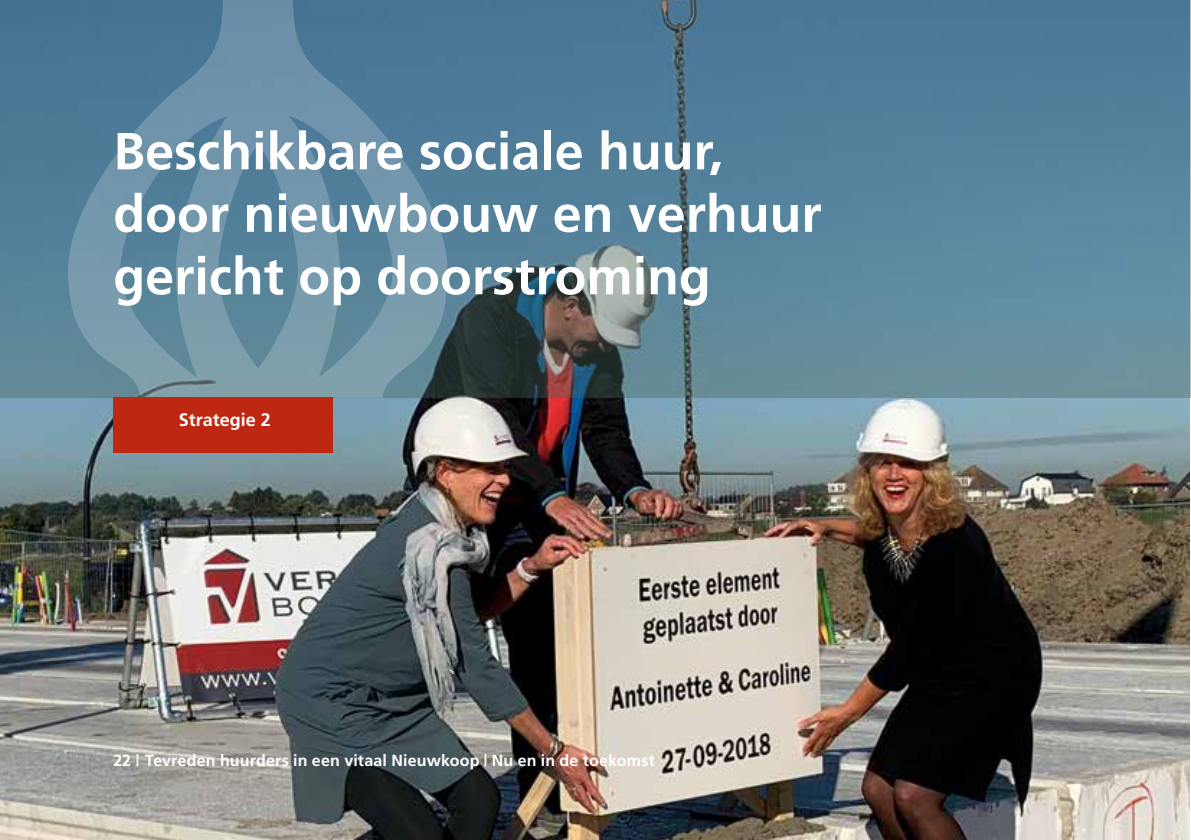
<style>
.page{position:relative;width:1191px;height:840px;background:#fff}
.page>*{position:absolute;margin:0;border:0;box-sizing:border-box;transform-origin:0 0}
.t1{font:700 52px/62.4px "Frutiger";color:#fff}
.t2{font:700 18px "Frutiger";color:#fff}
.t3{font:700 16px "Frutiger";letter-spacing:.01em;color:#fff}
.s1{color:#be2712}
.s2{color:#48665c}
</style>
<div class="page">
<img style="left:0;top:397px;width:1190px;height:442px">
<svg style="left:0;top:0;width:1191px;height:397px;fill:#54809b"></svg>
<svg style="left:68px;top:0;width:379px;height:397px"></svg>
<div style="left:113px;top:397px;width:220px;height:56px;background:#be2712"></div>
<p class="t1" style="left:113px;top:119px;width:709px">Beschikbare sociale huur, door nieuwbouw en verhuur gericht op doorstroming</p>
<p class="t2" style="left:179px;top:408px;width:94px">Strategie 2</p>
<p class="t3" style="left:113px;top:750px;width:543px"><span class="s1">22</span> <span class="s2">|</span> Tevreden huurders in een vitaal Nieuwkoop | <span class="s1">Nu en in de toekomst</span></p>
</div>
